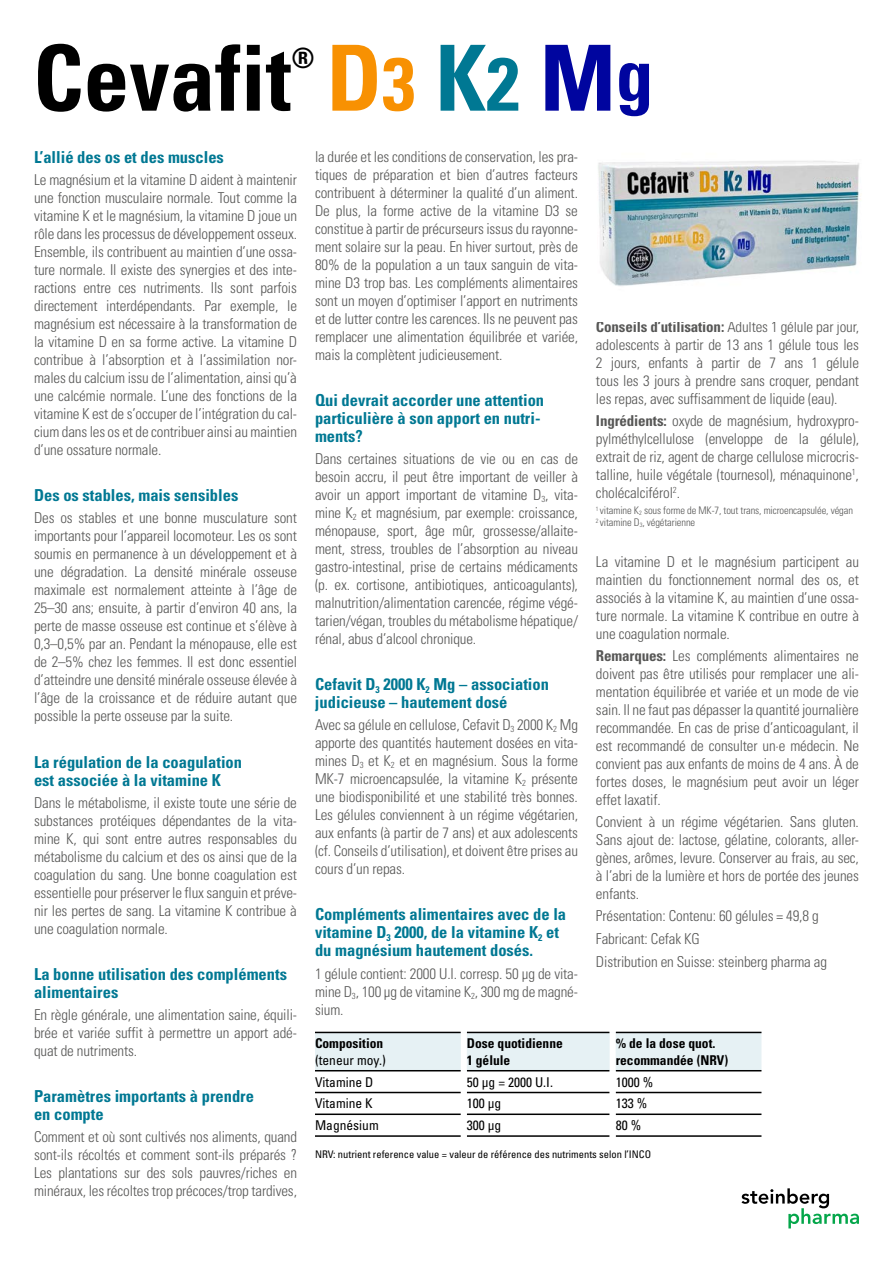
<style>
.page{position:relative;width:893px;height:1263px;background:#fff}
.page>*{position:absolute;margin:0;border:0;box-sizing:border-box;transform-origin:0 0}
.t1{font:700 condensed 91.2px "Univers LT Std";color:#000}
.t2{font:700 condensed 28.05px "Univers LT Std";color:#000}
.t3{font:700 condensed 16.5px/18px "Univers LT Std";color:#007893}
.t4{font:300 condensed 15px/18px "Univers LT Std";letter-spacing:-.01em;color:#575756;text-align:justify}
.t5{font:condensed 13.5px "Univers LT Std";color:#000}
.t6{font:700 condensed 13.5px/16.5px "Univers LT Std";color:#000}
.t7{font:300 condensed 10.5px/12px "Univers LT Std";letter-spacing:-.01em;color:#575756}
.t8{font:condensed 10.5px "Univers LT Std";color:#000}
.s1{color:#f89102}
.s2{font-size:75px;color:#f89102}
.s3{color:#007893}
.s4{font-size:75px;color:#007893}
.s5{color:#00059f}
.s6{font-size:75px;color:#00059f}
.s7{font-weight:700}
.s8{font-size:6.15px}
</style>
<div class="page">
<img style="left:598px;top:161px;width:261px;height:125px">
<svg style="left:741px;top:1188px;width:118px;height:40px"></svg>
<div style="left:315px;top:1033px;width:446px;height:37px;background:#e6f1f4"></div>
<hr style="left:315px;top:1032px;width:146px;height:1px;background:#000">
<hr style="left:467px;top:1032px;width:143px;height:1px;background:#000">
<hr style="left:616px;top:1032px;width:145px;height:1px;background:#000">
<hr style="left:315px;top:1070px;width:146px;height:1px;background:#000">
<hr style="left:467px;top:1070px;width:143px;height:1px;background:#000">
<hr style="left:616px;top:1070px;width:145px;height:1px;background:#000">
<hr style="left:315px;top:1092px;width:146px;height:1px;background:#000">
<hr style="left:467px;top:1092px;width:143px;height:1px;background:#000">
<hr style="left:616px;top:1092px;width:145px;height:1px;background:#000">
<hr style="left:315px;top:1113px;width:146px;height:2px;background:#000">
<hr style="left:467px;top:1113px;width:143px;height:2px;background:#000">
<hr style="left:616px;top:1113px;width:145px;height:2px;background:#000">
<hr style="left:315px;top:1135px;width:146px;height:2px;background:#000">
<hr style="left:467px;top:1135px;width:143px;height:2px;background:#000">
<hr style="left:616px;top:1135px;width:145px;height:2px;background:#000">
<div style="left:461px;top:1032px;width:6px;height:39px;background:#fff"></div>
<div style="left:610px;top:1032px;width:6px;height:39px;background:#fff"></div>
<h1 class="t1" style="left:33px;top:22px;width:622px">Cevafit <span class="s1">D</span><span class="s2">3</span> <span class="s3">K</span><span class="s4">2</span> <span class="s5">M</span><span class="s6">g</span></h1>
<h2 class="t2" style="left:291px;top:40px;width:25px">®</h2>
<p class="t3" style="left:34px;top:148px;width:191px">L’allié des os et des muscles</p>
<p class="t4" style="left:34px;top:171px;width:265px">Le magnésium et la vitamine D aident à maintenir une fonction musculaire normale. Tout comme la vitamine K et le magnésium, la vitamine D joue un rôle dans les processus de développement osseux.<br>Ensemble, ils contribuent au maintien d’une ossa&shy;ture normale. Il existe des synergies et des inte&shy;ractions entre ces nutriments. Ils sont parfois directement interdépendants. Par exemple, le magnésium est nécessaire à la transformation de la vitamine D en sa forme active. La vitamine D contribue à l’absorption et à l’assimilation nor&shy;males du calcium issu de l’alimentation, ainsi qu’à une calcémie normale. L’une des fonctions de la vitamine K est de s’occuper de l’intégration du cal&shy;cium dans les os et de contribuer ainsi au maintien d’une ossature normale.</p>
<p class="t3" style="left:34px;top:486px;width:206px">Des os stables, mais sensibles</p>
<p class="t4" style="left:34px;top:509px;width:264px">Des os stables et une bonne musculature sont importants pour l’appareil locomoteur. Les os sont soumis en permanence à un développement et à une dégradation. La densité minérale osseuse maximale est normalement atteinte à l’âge de 25–30 ans; ensuite, à partir d’environ 40 ans, la perte de masse osseuse est continue et s’élève à 0,3–0,5% par an. Pendant la ménopause, elle est de 2–5% chez les femmes. Il est donc essentiel d’atteindre une densité minérale osseuse élevée à l’âge de la croissance et de réduire autant que possible la perte osseuse par la suite.</p>
<p class="t3" style="left:34px;top:752px;width:210px">La régulation de la coagulation est associée à la vitamine K</p>
<p class="t4" style="left:34px;top:793px;width:264px">Dans le métabolisme, il existe toute une série de substances protéiques dépendantes de la vita&shy;mine K, qui sont entre autres responsables du métabolisme du calcium et des os ainsi que de la coagulation du sang. Une bonne coagulation est essentielle pour préserver le flux sanguin et préve&shy;nir les pertes de sang. La vitamine K contribue à une coagulation normale.</p>
<p class="t3" style="left:34px;top:965px;width:254px">La bonne utilisation des compléments alimentaires</p>
<p class="t4" style="left:34px;top:1006px;width:264px">En règle générale, une alimentation saine, équili&shy;brée et variée suffit à permettre un apport adé&shy;quat de nutriments.</p>
<p class="t3" style="left:34px;top:1087px;width:221px">Paramètres importants à prendre en compte</p>
<p class="t4" style="left:34px;top:1128px;width:264px">Comment et où sont cultivés nos aliments, quand sont-ils récoltés et comment sont-ils préparés ?<br>Les plantations sur des sols pauvres/riches en minéraux, les récoltes trop précoces/trop tardives,</p>
<p class="t4" style="left:315px;top:148px;width:265px">la durée et les conditions de conservation, les pra&shy;tiques de préparation et bien d’autres facteurs contribuent à déterminer la qualité d’un aliment.<br>De plus, la forme active de la vitamine D3 se constitue à partir de précurseurs issus du rayonne&shy;ment solaire sur la peau. En hiver surtout, près de 80% de la population a un taux sanguin de vita&shy;mine D3 trop bas. Les compléments alimentaires sont un moyen d’optimiser l’apport en nutriments et de lutter contre les carences. Ils ne peuvent pas remplacer une alimentation équilibrée et variée, mais la complètent judicieusement.</p>
<p class="t3" style="left:315px;top:391px;width:231px">Qui devrait accorder une attention particulière à son apport en nutri&shy;ments?</p>
<p class="t4" style="left:315px;top:450px;width:264px">Dans certaines situations de vie ou en cas de besoin accru, il peut être important de veiller à avoir un apport important de vitamine D<sub>3</sub>, vita&shy;mine K<sub>2</sub> et magnésium, par exemple: croissance, ménopause, sport, âge mûr, grossesse/allaite&shy;ment, stress, troubles de l’absorption au niveau gastro-intestinal, prise de certains médicaments (p. ex. cortisone, antibiotiques, anticoagulants), malnutrition/alimentation carencée, régime végé&shy;tarien/végan, troubles du métabolisme hépatique/ rénal, abus d’alcool chronique.</p>
<p class="t3" style="left:315px;top:675px;width:236px">Cefavit D<sub>3</sub> 2000 K<sub>2</sub> Mg – association judicieuse – hautement dosé</p>
<p class="t4" style="left:315px;top:716px;width:264px">Avec sa gélule en cellulose, Cefavit D<sub>3</sub> 2000 K<sub>2</sub> Mg apporte des quantités hautement dosées en vita&shy;mines D<sub>3</sub> et K<sub>2</sub> et en magnésium. Sous la forme MK-7 microencapsulée, la vitamine K<sub>2</sub> présente une biodisponibilité et une stabilité très bonnes.<br>Les gélules conviennent à un régime végétarien, aux enfants (à partir de 7 ans) et aux adolescents (cf. Conseils d’utilisation), et doivent être prises au cours d’un repas.</p>
<p class="t3" style="left:315px;top:905px;width:253px">Compléments alimentaires avec de la vitamine D<sub>3</sub> 2000, de la vitamine K<sub>2</sub> et du magnésium hautement dosés.</p>
<p class="t4" style="left:315px;top:964px;width:264px">1 gélule contient: 2000 U.I. corresp. 50 μg de vita&shy;mine D<sub>3</sub>, 100 μg de vitamine K<sub>2</sub>, 300 mg de magné&shy;sium.</p>
<p class="t4" style="left:596px;top:318px;width:265px"><span class="s7">Conseils d’utilisation:</span> Adultes 1 gélule par jour, adolescents à partir de 13 ans 1 gélule tous les 2 jours, enfants à partir de 7 ans 1 gélule tous les 3 jours à prendre sans croquer, pendant les repas, avec suffisamment de liquide (eau).</p>
<p class="t4" style="left:596px;top:412px;width:264px"><span class="s7">Ingrédients:</span> oxyde de magnésium, hydroxypro&shy;pylméthylcellulose (enveloppe de la gélule), extrait de riz, agent de charge cellulose microcris&shy;talline, huile végétale (tournesol), ménaquinone<sup>1</sup>, cholécalciférol<sup>2</sup>.</p>
<p class="t7" style="left:596px;top:505px;width:259px"><sup>1</sup> vitamine K<span class="s8">2</span> sous forme de MK-7, tout trans, microencapsulée, végan<br><sup>2</sup> vitamine D<span class="s8">3</span>, végétarienne</p>
<p class="t4" style="left:596px;top:552px;width:264px">La vitamine D et le magnésium participent au maintien du fonctionnement normal des os, et associés à la vitamine K, au maintien d’une ossa&shy;ture normale. La vitamine K contribue en outre à une coagulation normale.</p>
<p class="t4" style="left:596px;top:647px;width:264px"><span class="s7">Remarques:</span> Les compléments alimentaires ne doivent pas être utilisés pour remplacer une ali&shy;mentation équilibrée et variée et un mode de vie sain. Il ne faut pas dépasser la quantité journalière recommandée. En cas de prise d’anticoagulant, il est recommandé de consulter un·e médecin. Ne convient pas aux enfants de moins de 4 ans. À de fortes doses, le magnésium peut avoir un léger effet laxatif.</p>
<p class="t4" style="left:596px;top:813px;width:264px">Convient à un régime végétarien. Sans gluten.<br>Sans ajout de: lactose, gélatine, colorants, aller&shy;gènes, arômes, levure. Conserver au frais, au sec, à l’abri de la lumière et hors de portée des jeunes enfants.</p>
<p class="t4" style="left:596px;top:905px;width:224px;line-height:22.2px">Présentation: Contenu: 60 gélules = 49,8 g<br>Fabricant: Cefak KG</p>
<p class="t4" style="left:596px;top:953px;width:233px">Distribution en Suisse: steinberg pharma ag</p>
<p class="t6" style="left:315px;top:1035px;width:70px">Composition</p>
<p class="t5" style="left:315px;top:1051px;width:72px">(teneur moy.)</p>
<p class="t6" style="left:467px;top:1035px;width:97px">Dose quotidienne<br>1 gélule</p>
<p class="t6" style="left:616px;top:1035px;width:114px">% de la dose quot. recommandée (NRV)</p>
<p class="t5" style="left:315px;top:1073px;width:60px">Vitamine D</p>
<p class="t5" style="left:467px;top:1073px;width:88px">50 μg = 2000 U.I.</p>
<p class="t5" style="left:616px;top:1073px;width:39px">1000 %</p>
<p class="t5" style="left:315px;top:1095px;width:59px">Vitamine K</p>
<p class="t5" style="left:467px;top:1095px;width:36px">100 μg</p>
<p class="t5" style="left:616px;top:1095px;width:33px">133 %</p>
<p class="t5" style="left:315px;top:1117px;width:65px">Magnésium</p>
<p class="t5" style="left:467px;top:1117px;width:36px">300 μg</p>
<p class="t5" style="left:616px;top:1117px;width:27px">80 %</p>
<p class="t8" style="left:315px;top:1148px;width:338px">NRV: nutrient reference value = valeur de référence des nutriments selon l’INCO</p>
</div>
